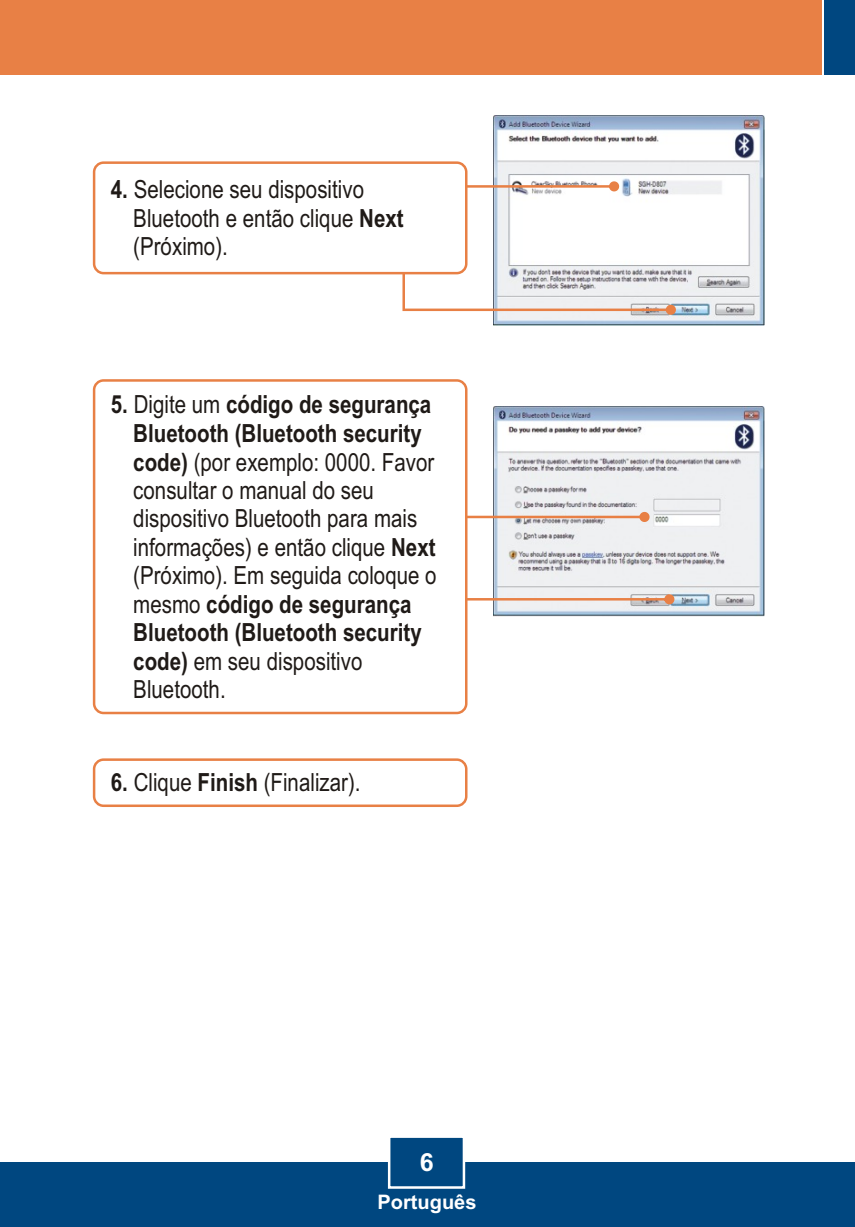
<style>
.page{position:relative;width:855px;height:1227px;background:#fff}
.page>*{position:absolute;margin:0;border:0;box-sizing:border-box;transform-origin:0 0}
.t1{font:25px/28.5px "Arial Narrow";color:#1f1a17}
.t2{font:700 25px "Arial";color:#fff}
.t3{font:700 20px "Arial";color:#fff}
.s1{font-weight:700}
</style>
<div class="page">
<div style="left:0;top:1162px;width:854px;height:65px;background:#004780"></div>
<div style="left:0;top:0;width:821px;height:75px;background:#e88045"></div>
<div style="left:823px;top:0;width:31px;height:75px;background:#004780"></div>
<svg style="left:387px;top:1137px;width:79px;height:52px"></svg>
<img style="left:493px;top:407px;width:270px;height:209px">
<img style="left:493px;top:116px;width:270px;height:209px">
<svg style="left:467px;top:181px;width:152px;height:10px"></svg>
<svg style="left:467px;top:512px;width:182px;height:10px"></svg>
<svg style="left:467px;top:594px;width:207px;height:10px"></svg>
<div style="left:93px;top:379px;width:374px;height:335px;background:#fff;border:3px solid #e88045;border-radius:9px"></div>
<div style="left:93px;top:758px;width:374px;height:49px;background:#fff;border:3px solid #e88045;border-radius:9px"></div>
<svg style="left:402px;top:228px;width:273px;height:87px"></svg>
<div style="left:93px;top:161px;width:374px;height:113px;background:#fff;border:3px solid #e88045;border-radius:9px"></div>
<p class="t1" style="left:133px;top:178px;width:272px;text-indent:-22px"><span class="s1">4.</span> Selecione seu dispositivo<br>Bluetooth e então clique <span class="s1">Next </span>(Próximo).</p>
<p class="t1" style="left:133px;top:392px;width:305px;text-indent:-22px"><span class="s1">5.</span> Digite um <span class="s1">código de segurança<br>Bluetooth (Bluetooth security code)</span> (por exemplo: 0000. Favor consultar o manual do seu dispositivo Bluetooth para mais informações) e então clique <span class="s1">Next </span>(Próximo). Em seguida coloque o mesmo <span class="s1">código de segurança<br>Bluetooth (Bluetooth security code)</span> em seu dispositivo<br>Bluetooth.</p>
<p class="t1" style="left:111px;top:770px;width:251px"><span class="s1">6.</span> Clique <span class="s1">Finish</span> (Finalizar).</p>
<p class="t2" style="left:419px;top:1152px;width:15px">6</p>
<p class="t3" style="left:377px;top:1194px;width:100px">Português</p>
</div>
